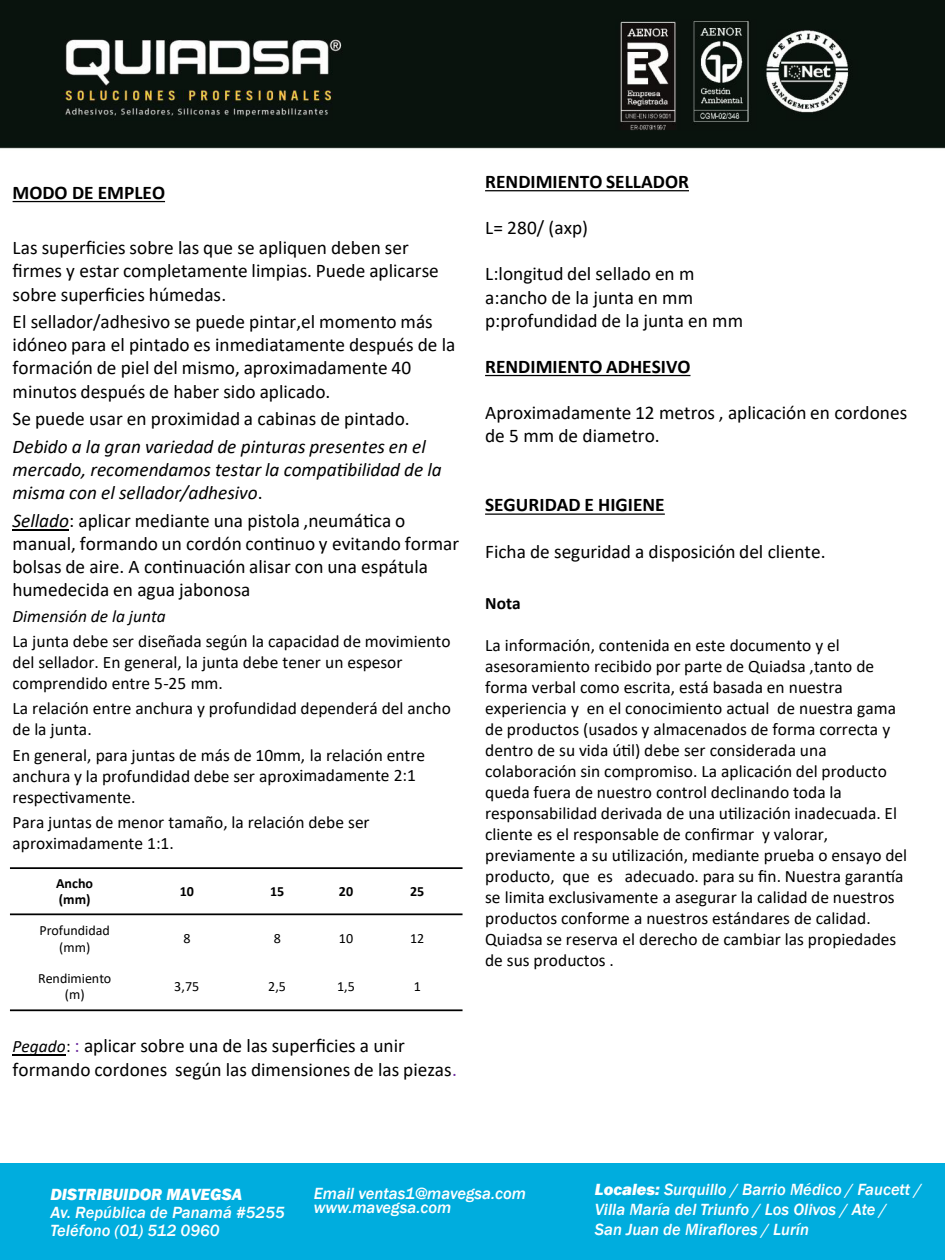
<style>
.page{position:relative;width:945px;height:1260px;background:#fff}
.page>*{position:absolute;margin:0;border:0;box-sizing:border-box;transform-origin:0 0}
.t1{font:19.25px/23.1px "Calibri";color:#000}
.t2{font:italic 19.25px/23.1px "Calibri";color:#000}
.t3{font:700 19.25px "Calibri";color:#000}
.t4{font:17.5px/21px "Calibri";color:#000}
.t5{font:italic 17.5px "Calibri";color:#000}
.t6{font:700 17.5px "Calibri";color:#000}
.t7{font:italic 500 16.62px/19.9px "Franklin Gothic";color:#fff}
.t8{font:italic 800 16.62px "Franklin Gothic";color:#fff}
.t9{font:14px/16.8px "Calibri";letter-spacing:-.005em;color:#000;text-align:center}
.t10{font:700 14px/16.8px "Calibri";color:#000}
.s1{font-style:normal}
.s2{font-style:italic}
.s3{font-style:italic;font-size:17.5px}
.s4{font-size:17.5px}
.s5{color:#7030a0}
.s6{font-weight:800}
</style>
<div class="page">
<img style="left:0;top:0;width:945px;height:1056px">
<svg style="left:13px;top:201px;width:152px;height:1px"></svg>
<hr style="left:13px;top:529px;width:56px;height:1px;background:#000">
<hr style="left:13px;top:1054px;width:53px;height:1px;background:#000">
<svg style="left:485px;top:190px;width:204px;height:1px"></svg>
<svg style="left:485px;top:375px;width:205px;height:1px"></svg>
<svg style="left:485px;top:514px;width:180px;height:1px"></svg>
<div style="left:10px;top:868px;width:129px;height:46px;background:#fff"></div>
<div style="left:139px;top:868px;width:96px;height:46px;background:#fff"></div>
<div style="left:235px;top:868px;width:85px;height:46px;background:#fff"></div>
<div style="left:320px;top:868px;width:52px;height:46px;background:#fff"></div>
<div style="left:372px;top:868px;width:91px;height:46px;background:#fff"></div>
<div style="left:10px;top:914px;width:129px;height:48px;background:#fff"></div>
<div style="left:139px;top:914px;width:96px;height:48px;background:#fff"></div>
<div style="left:235px;top:914px;width:85px;height:48px;background:#fff"></div>
<div style="left:320px;top:914px;width:52px;height:48px;background:#fff"></div>
<div style="left:372px;top:914px;width:91px;height:48px;background:#fff"></div>
<div style="left:10px;top:962px;width:129px;height:48px;background:#fff"></div>
<div style="left:139px;top:962px;width:96px;height:48px;background:#fff"></div>
<div style="left:235px;top:962px;width:85px;height:48px;background:#fff"></div>
<div style="left:320px;top:962px;width:52px;height:48px;background:#fff"></div>
<div style="left:372px;top:962px;width:91px;height:48px;background:#fff"></div>
<hr style="left:10px;top:913px;width:453px;height:2px;background:#000">
<hr style="left:10px;top:867px;width:453px;height:2px;background:#000">
<hr style="left:10px;top:1009px;width:453px;height:2px;background:#000">
<div style="left:0;top:1163px;width:945px;height:97px;background:#00adde"></div>
<p class="t3" style="left:13px;top:179px;width:154px">MODO DE EMPLEO</p>
<p class="t1" style="left:13px;top:236px;width:428px">Las superficies sobre las que se apliquen deben ser firmes y estar completamente limpias. Puede aplicarse sobre superficies húmedas.</p>
<p class="t1" style="left:13px;top:310px;width:444px">El sellador/adhesivo se puede pintar,el momento más idóneo para el pintado es inmediatamente después de la formación de piel del mismo, aproximadamente 40 minutos después de haber sido aplicado.</p>
<p class="t1" style="left:13px;top:407px;width:399px">Se puede usar en proximidad a cabinas de pintado.</p>
<p class="t2" style="left:12px;top:434px;width:431px">Debido a la gran variedad de pinturas presentes en el mercado, recomendamos testar la compatibilidad de la misma con el sellador/adhesivo<span class="s1">.</span></p>
<p class="t1" style="left:12px;top:509px;width:448px"><span class="s2">Sellado</span>: aplicar mediante una pistola ,neumática o manual, formando un cordón continuo y evitando formar bolsas de aire. A continuación alisar con una espátula humedecida en agua jabonosa</p>
<p class="t5" style="left:13px;top:604px;width:155px">Dimensión de la junta</p>
<p class="t4" style="left:13px;top:630px;width:440px">La junta debe ser diseñada según la capacidad de movimiento del sellador. En general, la junta debe tener un espesor comprendido entre 5-25 mm.</p>
<p class="t4" style="left:13px;top:698px;width:440px">La relación entre anchura y profundidad dependerá del ancho de la junta.</p>
<p class="t4" style="left:13px;top:744px;width:414px">En general, para juntas de más de 10mm, la relación entre anchura y la profundidad debe ser aproximadamente 2:1 respectivamente.</p>
<p class="t4" style="left:13px;top:811px;width:359px">Para juntas de menor tamaño, la relación debe ser aproximadamente 1:1.</p>
<p class="t10" style="left:56px;top:874px;width:39px">Ancho (mm)</p>
<p class="t10" style="left:180px;top:883px;width:16px">10</p>
<p class="t10" style="left:270px;top:883px;width:16px">15</p>
<p class="t10" style="left:339px;top:883px;width:16px">20</p>
<p class="t10" style="left:410px;top:883px;width:16px">25</p>
<p class="t9" style="left:39px;top:921px;width:72px">Profundidad (mm)</p>
<p class="t9" style="left:183px;top:930px;width:9px">8</p>
<p class="t9" style="left:274px;top:930px;width:9px">8</p>
<p class="t9" style="left:339px;top:930px;width:16px">10</p>
<p class="t9" style="left:410px;top:930px;width:16px">12</p>
<p class="t9" style="left:38px;top:969px;width:75px">Rendimiento (m)</p>
<p class="t9" style="left:174px;top:978px;width:26px">3,75</p>
<p class="t9" style="left:268px;top:978px;width:19px">2,5</p>
<p class="t9" style="left:337px;top:978px;width:19px">1,5</p>
<p class="t9" style="left:414px;top:978px;width:9px">1</p>
<p class="t1" style="left:13px;top:1034px;width:446px"><span class="s3">Pegado</span><span class="s4">:</span> <span class="s5">:</span> aplicar sobre una de las superficies a unir formando cordones según las dimensiones de las piezas<span class="s5">.</span></p>
<p class="t3" style="left:485px;top:168px;width:205px">RENDIMIENTO SELLADOR</p>
<p class="t1" style="left:485px;top:216px;width:104px">L= 280/ (axp)</p>
<p class="t1" style="left:485px;top:262px;width:259px">L:longitud del sellado en m a:ancho de la junta en mm p:profundidad de la junta en mm</p>
<p class="t3" style="left:485px;top:353px;width:207px">RENDIMIENTO ADHESIVO</p>
<p class="t1" style="left:485px;top:401px;width:424px">Aproximadamente 12 metros , aplicación en cordones de 5 mm de diametro.</p>
<p class="t3" style="left:485px;top:491px;width:181px">SEGURIDAD E HIGIENE</p>
<p class="t1" style="left:485px;top:539px;width:342px">Ficha de seguridad a disposición del cliente.</p>
<p class="t6" style="left:485px;top:591px;width:37px">Nota</p>
<p class="t4" style="left:485px;top:635px;width:424px">La información, contenida en este documento y el asesoramiento recibido por parte de Quiadsa ,tanto de forma verbal como escrita, está basada en nuestra experiencia y en el conocimiento actual de nuestra gama de productos (usados y almacenados de forma correcta y dentro de su vida útil) debe ser considerada una colaboración sin compromiso. La aplicación del producto queda fuera de nuestro control declinando toda la responsabilidad derivada de una utilización inadecuada. El cliente es el responsable de confirmar y valorar, previamente a su utilización, mediante prueba o ensayo del producto, que es adecuado. para su fin. Nuestra garantía se limita exclusivamente a asegurar la calidad de nuestros productos conforme a nuestros estándares de calidad.<br>Quiadsa se reserva el derecho de cambiar las propiedades de sus productos .</p>
<p class="t8" style="left:50px;top:1184px;width:193px">DISTRIBUIDOR MAVEGSA</p>
<p class="t7" style="left:50px;top:1204px;width:236px;line-height:18px">Av. República de Panamá #5255<br>Teléfono (01) 512 0960</p>
<p class="t7" style="left:314px;top:1186px;width:214px;line-height:14.3px">Email ventas1@mavegsa.com www.mavegsa.com</p>
<p class="t7" style="left:595px;top:1179px;width:328px"><span class="s6">Locales:</span> Surquillo / Barrio Médico / Faucett /<br>Villa María del Triunfo / Los Olivos / Ate /<br>San Juan de Miraflores / Lurín</p>
</div>
